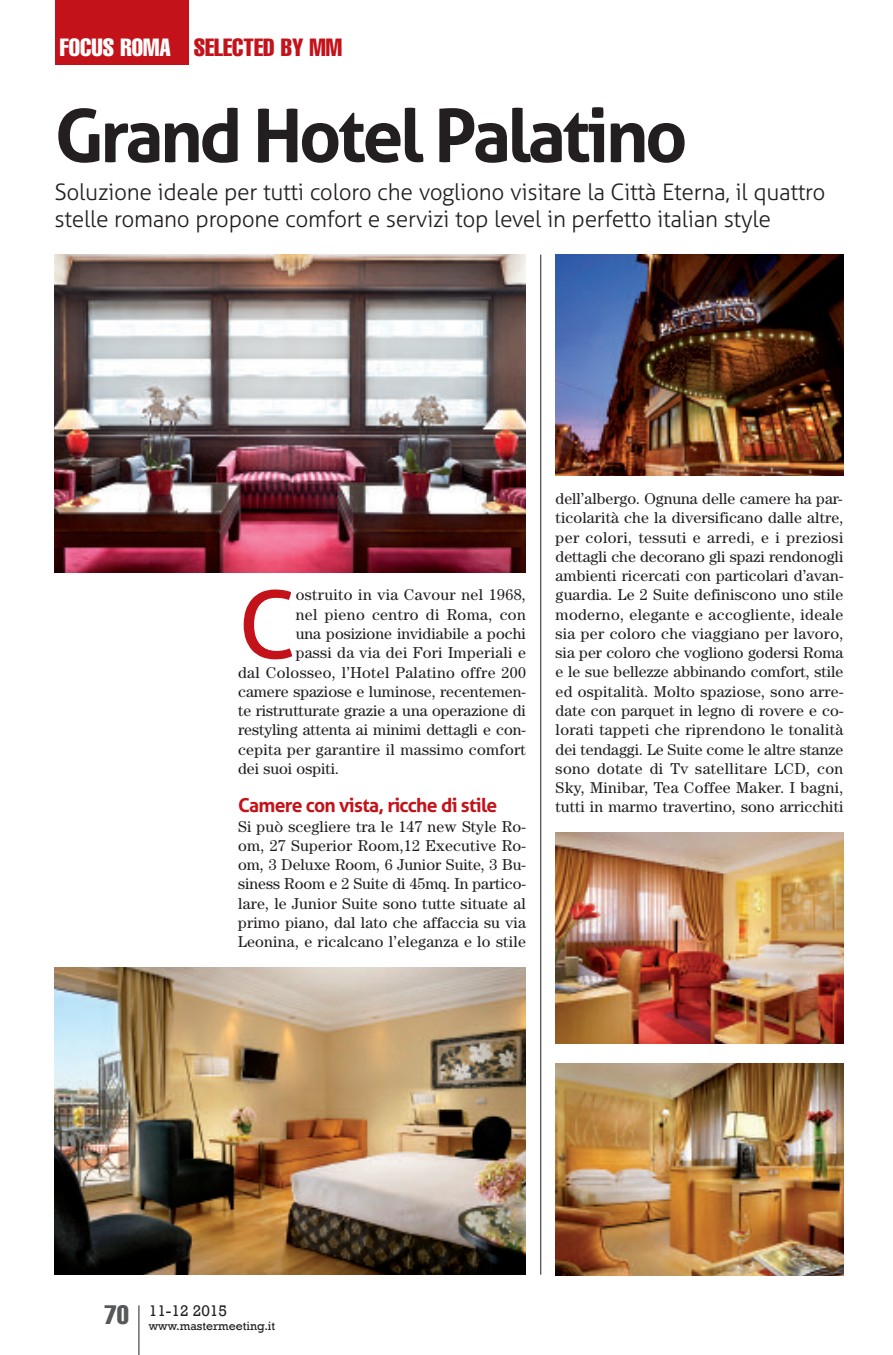
<style>
.page{position:relative;width:893px;height:1355px;background:#fff}
.page>*{position:absolute;margin:0;border:0;box-sizing:border-box;transform-origin:0 0}
.t1{font:93.98px "Aller";color:#c4121a}
.t2{font:700 73.5px "Aller";letter-spacing:-.05em;color:#231f20}
.t3{font:extra-condensed 24.5px "Helvetica";color:#c4121a}
.t4{font:extra-condensed 24.5px "Helvetica";color:#fff}
.t5{font:300 22.75px/26.2px "Aller";letter-spacing:-.015em;color:#231f20}
.t6{font:700 19.25px "Aller";letter-spacing:-.035em;color:#c4121a}
.t7{font:15.75px/19.2px "Century";letter-spacing:.01em;color:#231f20;text-align:justify}
.t8{font:15.75px "Rockwell";color:#231f20}
.t9{font:12.25px "Rockwell";color:#231f20}
</style>
<div class="page">
<hr style="left:540px;top:254px;width:1px;height:1020px;background:#231f20">
<hr style="left:138px;top:1305px;width:1px;height:49px;background:#231f20">
<div style="left:55px;top:0;width:134px;height:64px;background:#c4121a"></div>
<img style="left:55px;top:254px;width:471px;height:318px">
<img style="left:556px;top:254px;width:287px;height:221px">
<img style="left:55px;top:967px;width:471px;height:307px">
<img style="left:556px;top:1063px;width:287px;height:212px">
<img style="left:556px;top:832px;width:287px;height:211px">
<h3 class="t4" style="left:60px;top:39px;width:113px">FOCUS ROMA</h3>
<h3 class="t3" style="left:194px;top:39px;width:150px">SELECTED BY MM</h3>
<h2 class="t2" style="left:55px;top:93px;width:635px">Grand Hotel Palatino</h2>
<h3 class="t5" style="left:55px;top:179px;width:772px">Soluzione ideale per tutti coloro che vogliono visitare la Città Eterna, il quattro stelle romano propone comfort e servizi top level in perfetto italian style</h3>
<h1 class="t1" style="left:238px;top:570px;width:60px">C</h1>
<p class="t7" style="left:296px;top:587px;width:232px">ostruito in via Cavour nel 1968,</p>
<p class="t7" style="left:296px;top:606px;width:232px">nel pieno centro di Roma, con</p>
<p class="t7" style="left:296px;top:625px;width:232px">una posizione invidiabile a pochi</p>
<p class="t7" style="left:296px;top:644px;width:232px">passi da via dei Fori Imperiali e</p>
<p class="t7" style="left:238px;top:664px;width:289px">dal Colosseo, l’Hotel Palatino offre 200</p>
<p class="t7" style="left:238px;top:683px;width:289px">camere spaziose e luminose, recentemen-</p>
<p class="t7" style="left:238px;top:702px;width:289px">te ristrutturate grazie a una operazione di</p>
<p class="t7" style="left:238px;top:721px;width:289px">restyling attenta ai minimi dettagli e con-</p>
<p class="t7" style="left:238px;top:741px;width:289px">cepita per garantire il massimo comfort</p>
<p class="t7" style="left:238px;top:760px;width:102px">dei suoi ospiti.</p>
<p class="t6" style="left:238px;top:794px;width:261px">Camere con vista, ricche di stile</p>
<p class="t7" style="left:238px;top:818px;width:289px">Si può scegliere tra le 147 new Style Ro&shy;om, 27 Superior Room,12 Executive Ro&shy;om, 3 Deluxe Room, 6 Junior Suite, 3 Bu&shy;siness Room e 2 Suite di 45mq. In partico&shy;lare, le Junior Suite sono tutte situate al primo piano, dal lato che affaccia su via Leonina, e ricalcano l’eleganza e lo stile</p>
<p class="t7" style="left:556px;top:490px;width:289px">dell’albergo. Ognuna delle camere ha par&shy;ticolarità che la diversificano dalle altre, per colori, tessuti e arredi, e i preziosi dettagli che decorano gli spazi rendonogli ambienti ricercati con particolari d’avan&shy;guardia. Le 2 Suite definiscono uno stile moderno, elegante e accogliente, ideale sia per coloro che viaggiano per lavoro, sia per coloro che vogliono godersi Roma e le sue bellezze abbinando comfort, stile ed ospitalità. Molto spaziose, sono arre&shy;date con parquet in legno di rovere e co&shy;lorati tappeti che riprendono le tonalità dei tendaggi. Le Suite come le altre stanze sono dotate di Tv satellitare LCD, con Sky, Minibar, Tea Coffee Maker. I bagni, tutti in marmo travertino, sono arricchiti</p>
<p class="t9" style="left:105px;top:1318px;width:172px"><sup>70</sup> www.mastermeeting.it</p>
<p class="t8" style="left:149px;top:1300px;width:80px">11-12 2015</p>
</div>
